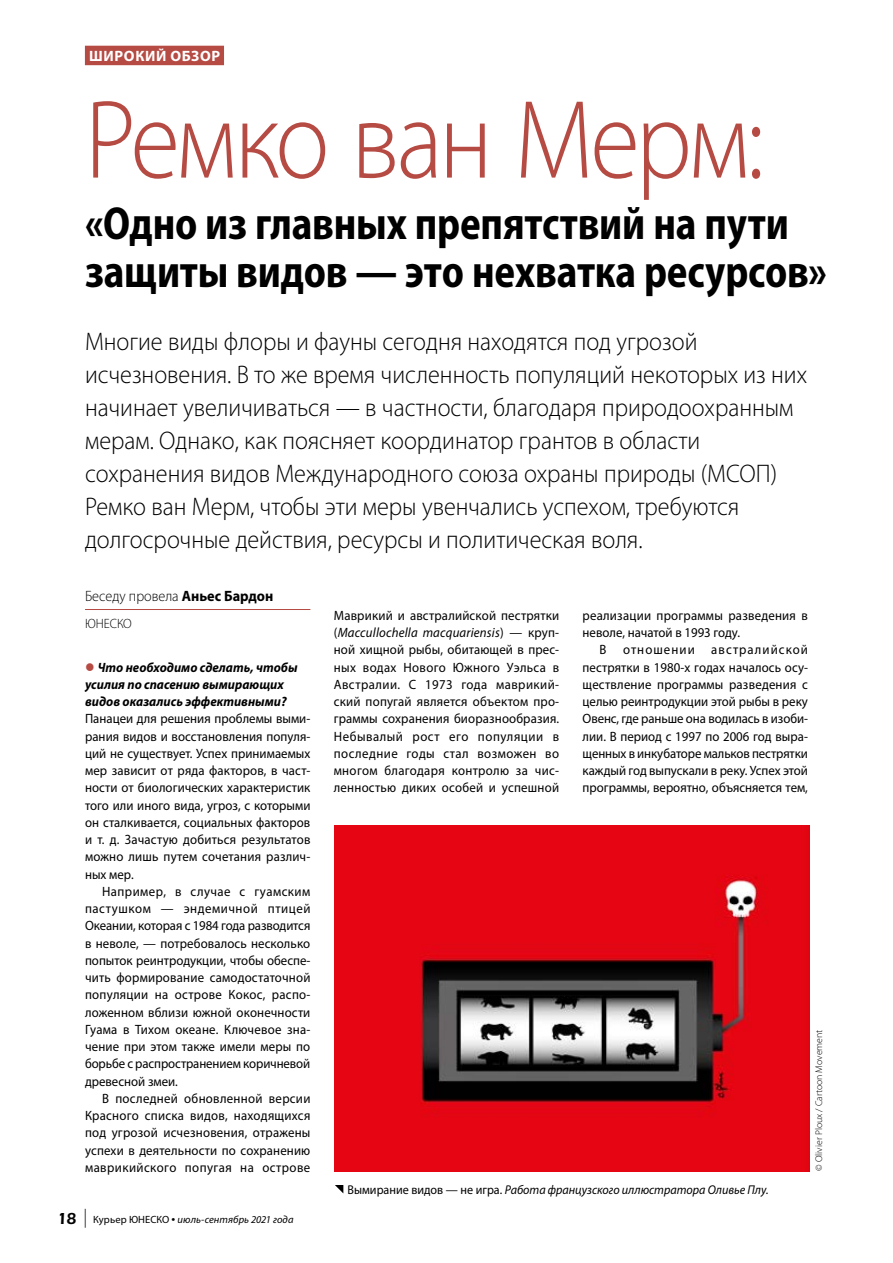
<style>
.page{position:relative;width:893px;height:1263px;background:#fff}
.page>*{position:absolute;margin:0;border:0;box-sizing:border-box;transform-origin:0 0}
.t1{font:300 112.5px "Myriad Pro";letter-spacing:-.03em;color:#b64b44;scale:.9 1}
.t2{font:700 semi-condensed 46.5px/48px "Myriad Pro";letter-spacing:-.005em;color:#000;scale:.9 1}
.t3{font:300 25.5px/33px "Myriad Pro";color:#000;scale:.95 1}
.t4{font:300 15px "Myriad Pro";color:#000;scale:.95 1}
.t5{font:700 15px "Myriad Pro";letter-spacing:.04em;color:#fff}
.t6{font:13.5px/17.2px "Myriad Pro";letter-spacing:.01em;color:#000;text-align:justify;scale:.95 1}
.t7{font:italic 700 13.5px/17.2px "Myriad Pro";color:#000;scale:.95 1}
.t8{font:300 13.5px "Myriad Pro";color:#000;scale:.95 1}
.t9{font:italic 12.75px "Myriad Pro";color:#000;scale:.95 1}
.t10{font:italic 10.5px "Myriad Pro";letter-spacing:.01em;color:#000}
.t11{font:300 9.75px "Myriad Pro";color:#000}
.s1{font-weight:700}
.s2{color:#b64b44}
.s3{font-family:"ITC Eras Std";font-weight:600;font-style:normal;font-size:16.5px}
.s4{font-style:normal;font-size:18.9px}
.s5{font-style:normal}
.s6{font-style:normal;font-size:13.5px}
.s7{font-style:italic}
</style>
<div class="page">
<img style="left:335px;top:825px;width:474px;height:346px">
<div style="left:85px;top:46px;width:139px;height:19px;background:#b64b44"></div>
<hr style="left:85px;top:609px;width:225px;height:1px;background:#b64b44">
<svg style="left:335px;top:1185px;width:8px;height:8px"></svg>
<p class="t5" style="left:89px;top:46px;width:132px">ШИРОКИЙ ОБЗОР</p>
<h1 class="t1" style="left:85px;top:78px;width:756px">Ремко ван Мерм:</h1>
<h2 class="t2" style="left:85px;top:200px;width:826px">«Одно из главных препятствий на пути защиты видов — это нехватка ресурсов»</h2>
<p class="t3" style="left:85px;top:325px;width:762px">Многие виды флоры и фауны сегодня находятся под угрозой исчезновения. В то же время численность популяций некоторых из них начинает увеличиваться — в частности, благодаря природоохранным мерам. Однако, как поясняет координатор грантов в области сохранения видов Международного союза охраны природы (МСОП)<br>Ремко ван Мерм, чтобы эти меры увенчались успехом, требуются долгосрочные действия, ресурсы и политическая воля.</p>
<p class="t4" style="left:85px;top:587px;width:200px">Беседу провела <span class="s1">Аньес Бардон</span></p>
<p class="t8" style="left:85px;top:616px;width:51px">ЮНЕСКО</p>
<p class="t7" style="left:85px;top:658px;width:225px"><span class="s2">●</span> Что необходимо сделать, чтобы усилия по спасению вымирающих видов оказались эффективными?</p>
<p class="t6" style="left:85px;top:710px;width:239px">Панацеи для решения проблемы выми&shy;рания видов и восстановления популя&shy;ций не существует. Успех принимаемых мер зависит от ряда факторов, в част&shy;ности от биологических характеристик того или иного вида, угроз, с которыми он сталкивается, социальных факторов и т. д. Зачастую добиться результатов можно лишь путем сочетания различ&shy;ных мер.</p>
<p class="t6" style="left:85px;top:882px;width:239px;text-indent:17px">Например, в случае с гуамским пастушком — эндемичной птицей Океании, которая с 1984 года разводится в неволе, — потребовалось несколько попыток реинтродукции, чтобы обеспе&shy;чить формирование самодостаточной популяции на острове Кокос, распо&shy;ложенном вблизи южной оконечности Гуама в Тихом океане. Ключевое зна&shy;чение при этом также имели меры по борьбе с распространением коричневой древесной змеи.</p>
<p class="t6" style="left:85px;top:1089px;width:239px;text-indent:17px">В последней обновленной версии Красного списка видов, находящихся под угрозой исчезновения, отражены успехи в деятельности по сохранению маврикийского попугая на острове</p>
<p class="t10" style="left:57px;top:1212px;width:238px"><span class="s3">18</span> <span class="s4">|</span> <span class="s5">Курьер ЮНЕСКО</span> <span class="s6">•</span> июль-сентябрь 2021 года</p>
<p class="t6" style="left:334px;top:606px;width:239px">Маврикий и австралийской пестрятки (<span class="s7">Maccullochella macquariensis</span>) — круп&shy;ной хищной рыбы, обитающей в прес&shy;ных водах Нового Южного Уэльса в Австралии. С 1973 года маврикий&shy;ский попугай является объектом про&shy;граммы сохранения биоразнообразия.<br>Небывалый рост его популяции в последние годы стал возможен во многом благодаря контролю за чис&shy;ленностью диких особей и успешной</p>
<p class="t6" style="left:583px;top:606px;width:239px">реализации программы разведения в неволе, начатой в 1993 году.</p>
<p class="t6" style="left:583px;top:641px;width:239px;text-indent:17px">В отношении австралийской пестрятки в 1980-х годах началось осу&shy;ществление программы разведения с целью реинтродукции этой рыбы в реку Овенс, где раньше она водилась в изоби&shy;лии. В период с 1997 по 2006 год выра&shy;щенных в инкубаторе мальков пестрятки каждый год выпускали в реку. Успех этой программы, вероятно, объясняется тем,</p>
<p class="t9" style="left:348px;top:1181px;width:445px"><span class="s5">Вымирание видов — не игра.</span> Работа французского иллюстратора Оливье Плу.</p>
<p class="t11" style="left:814px;top:1171px;width:143px;rotate:-90deg">© Olivier Ploux / Cartoon Movement</p>
</div>
